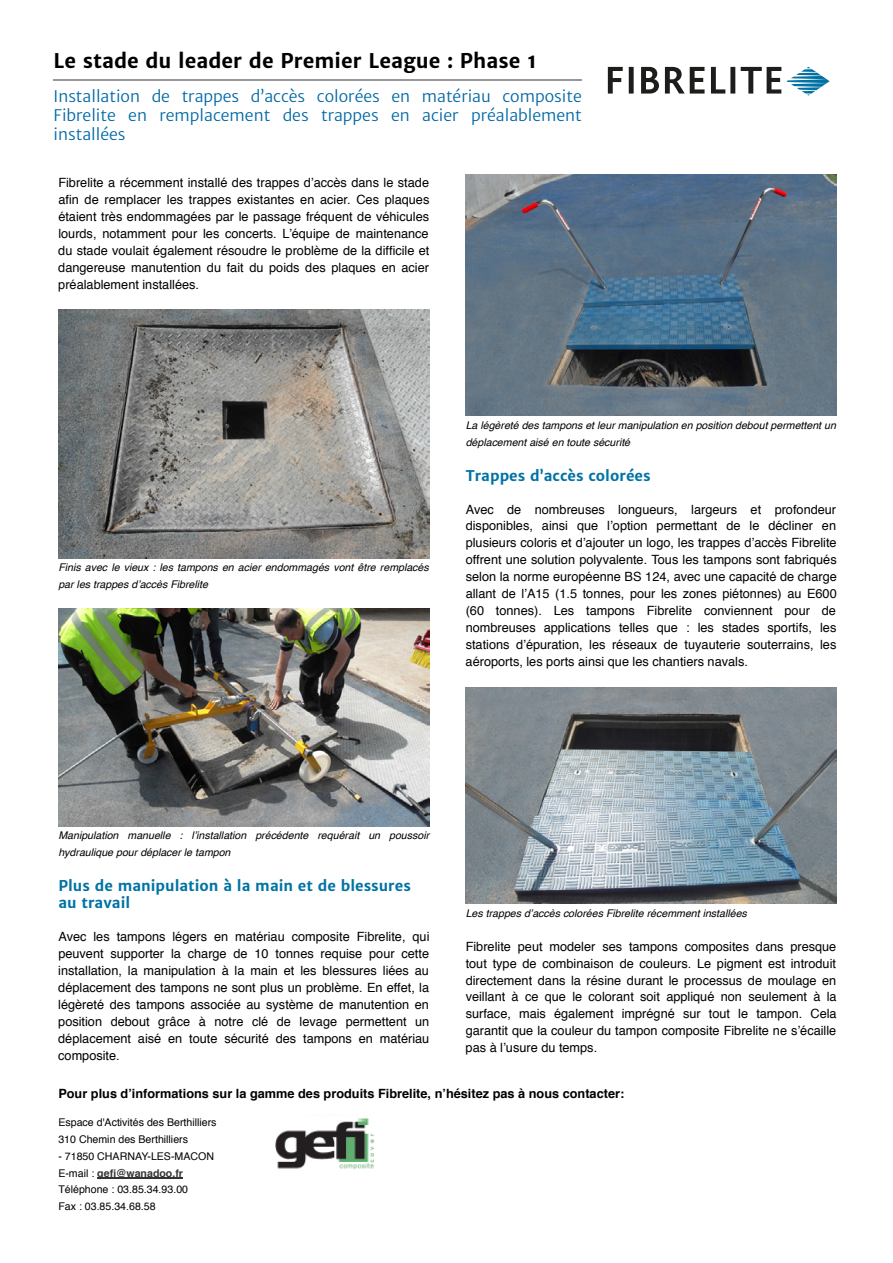
<style>
.page{position:relative;width:893px;height:1263px;background:#fff}
.page>*{position:absolute;margin:0;border:0;box-sizing:border-box;transform-origin:0 0}
.t1{font:700 20.1px "Merriweather Sans";color:#000}
.t2{font:15.9px/19px "Merriweather Sans";color:#0068a4;text-align:justify}
.t3{font:700 14.7px/17px "Merriweather Sans";color:#0073a4}
.t4{font:12.75px/17px "Helvetica";color:#000;text-align:justify}
.t5{font:700 12.75px "Helvetica";color:#000}
.t6{font:italic 10.65px/17px "Helvetica";color:#000}
.t7{font:10.65px/17px "Helvetica";color:#000}
.s1{font-weight:700;color:#333}
</style>
<div class="page">
<img style="left:58px;top:310px;width:372px;height:248px">
<img style="left:58px;top:609px;width:372px;height:217px">
<img style="left:466px;top:174px;width:371px;height:242px">
<img style="left:466px;top:687px;width:371px;height:217px">
<hr style="left:97px;top:1177px;width:86px;height:1px;background:#333">
<img style="left:275px;top:1114px;width:99px;height:56px">
<hr style="left:53px;top:80px;width:529px;height:1px;background:#989899">
<svg style="left:608px;top:67px;width:222px;height:29px"></svg>
<p class="t1" style="left:54px;top:49px;width:485px">Le stade du leader de Premier League : Phase 1</p>
<p class="t2" style="left:54px;top:87px;width:530px">Installation de trappes d’accès colorées en matériau composite Fibrelite en remplacement des trappes en acier préalablement installées</p>
<p class="t4" style="left:58px;top:174px;width:373px">Fibrelite a récemment installé des trappes d’accès dans le stade afin de remplacer les trappes existantes en acier. Ces plaques étaient très endommagées par le passage fréquent de véhicules lourds, notamment pour les concerts. L’équipe de maintenance du stade voulait également résoudre le problème de la difficile et dangereuse manutention du fait du poids des plaques en acier préalablement installées.</p>
<p class="t6" style="left:58px;top:559px;width:372px">Finis avec le vieux : les tampons en acier endommagés vont être remplacés par les trappes d’accès Fibrelite</p>
<p class="t6" style="left:466px;top:417px;width:372px">La légèreté des tampons et leur manipulation en position debout permettent un déplacement aisé en toute sécurité</p>
<p class="t3" style="left:466px;top:467px;width:186px">Trappes d’accès colorées</p>
<p class="t4" style="left:466px;top:501px;width:373px">Avec de nombreuses longueurs, largeurs et profondeur disponibles, ainsi que l’option permettant de le décliner en plusieurs coloris et d’ajouter un logo, les trappes d’accès Fibrelite offrent une solution polyvalente. Tous les tampons sont fabriqués selon la norme européenne BS 124, avec une capacité de charge allant de l’A15 (1.5 tonnes, pour les zones piétonnes) au E600 (60 tonnes). Les tampons Fibrelite conviennent pour de nombreuses applications telles que : les stades sportifs, les stations d’épuration, les réseaux de tuyauterie souterrains, les aéroports, les ports ainsi que les chantiers navals.</p>
<p class="t6" style="left:58px;top:827px;width:372px">Manipulation manuelle : l’installation précédente requérait un poussoir hydraulique pour déplacer le tampon</p>
<p class="t3" style="left:58px;top:877px;width:354px">Plus de manipulation à la main et de blessures au travail</p>
<p class="t4" style="left:58px;top:928px;width:373px">Avec les tampons légers en matériau composite Fibrelite, qui peuvent supporter la charge de 10 tonnes requise pour cette installation, la manipulation à la main et les blessures liées au déplacement des tampons ne sont plus un problème. En effet, la légèreté des tampons associée au système de manutention en position debout grâce à notre clé de levage permettent un déplacement aisé en toute sécurité des tampons en matériau composite.</p>
<p class="t6" style="left:466px;top:905px;width:283px">Les trappes d’accès colorées Fibrelite récemment installées</p>
<p class="t4" style="left:466px;top:938px;width:373px">Fibrelite peut modeler ses tampons composites dans presque tout type de combinaison de couleurs. Le pigment est introduit directement dans la résine durant le processus de moulage en veillant à ce que le colorant soit appliqué non seulement à la surface, mais également imprégné sur tout le tampon. Cela garantit que la couleur du tampon composite Fibrelite ne s’écaille pas à l’usure du temps.</p>
<p class="t5" style="left:58px;top:1083px;width:567px">Pour plus d’informations sur la gamme des produits Fibrelite, n’hésitez pas à nous contacter:</p>
<p class="t7" style="left:58px;top:1114px;width:160px">Espace d'Activités des Berthilliers<br>310 Chemin des Berthilliers</p>
<p class="t7" style="left:58px;top:1148px;width:157px">- 71850 CHARNAY-LES-MACON<br>E-mail : <span class="s1">gefi@wanadoo.fr<br></span>Téléphone : 03.85.34.93.00<br>Fax : 03.85.34.68.58</p>
</div>
